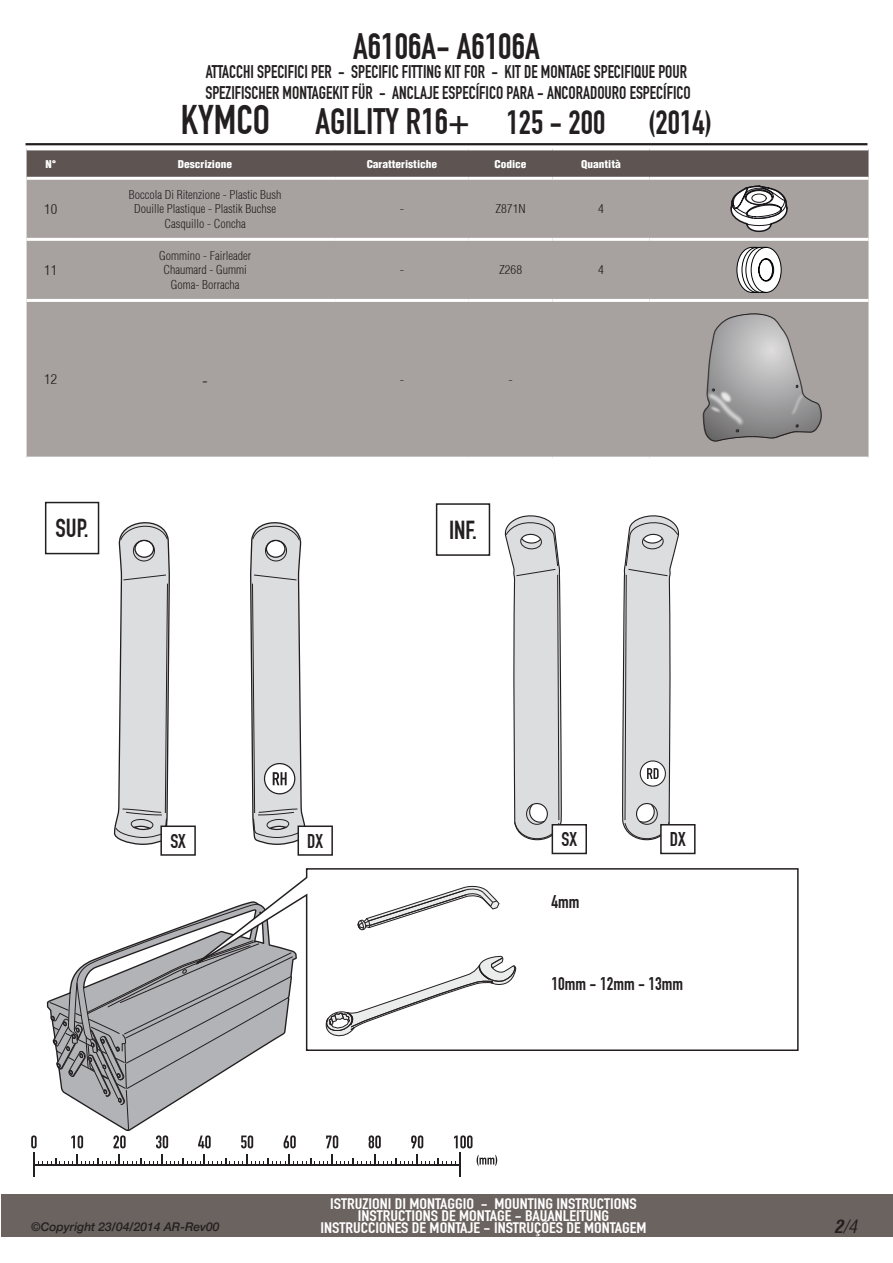
<style>
.page{position:relative;width:893px;height:1263px;background:#fff}
.page>*{position:absolute;margin:0;border:0;box-sizing:border-box;transform-origin:0 0}
.t1{font:36px "DIN Engschrift Alternate";color:#231f20}
.t2{font:33px "DIN Engschrift Alternate";color:#231f20}
.t3{font:25.5px "DIN Engschrift Alternate";color:#231f20}
.t4{font:19.5px "DIN Engschrift Alternate";color:#231f20}
.t5{font:18px/21.6px "DIN Engschrift Alternate";color:#231f20;scale:.95 1}
.t6{font:18px "DIN Engschrift Alternate";color:#231f20}
.t7{font:italic condensed 18px "Helvetica";color:#231f20}
.t8{font:18px "Minion Pro";color:#231f20}
.t9{font:15px/12px "DIN Engschrift Alternate";color:#fff;text-align:center;scale:1.2 1}
.t10{font:300 condensed 13.5px "Helvetica";color:#231f20;scale:1.08 1}
.t11{font:300 condensed 12px/14.4px "Helvetica";color:#231f20;text-align:center}
.t12{font:italic 500 12px "Helvetica Neue";color:#231f20}
.t13{font:300 condensed 12px "Helvetica";color:#231f20;scale:1.08 1}
.t14{font:900 condensed 10.5px "Helvetica";color:#fff;scale:1.08 1}
.s1{font-size:40.5px}
.s2{font-size:33px}
.s3{font-weight:700}
</style>
<div class="page">
<div style="left:1px;top:1194px;width:891px;height:43px;background:#6b6360"></div>
<hr style="left:26px;top:143px;width:841px;height:2px;background:#231f20">
<svg style="left:296px;top:868px;width:503px;height:183px"></svg>
<svg style="left:31px;top:885px;width:486px;height:291px"></svg>
<div style="left:27px;top:233px;width:841px;height:224px;background:#a7a2a0"></div>
<hr style="left:27px;top:238px;width:48px;height:3px;background:#fff">
<hr style="left:75px;top:238px;width:260px;height:3px;background:#fff">
<hr style="left:335px;top:238px;width:134px;height:3px;background:#fff">
<hr style="left:469px;top:238px;width:83px;height:3px;background:#fff">
<hr style="left:552px;top:238px;width:98px;height:3px;background:#fff">
<hr style="left:650px;top:238px;width:218px;height:3px;background:#fff">
<hr style="left:27px;top:299px;width:48px;height:3px;background:#fff">
<hr style="left:75px;top:299px;width:260px;height:3px;background:#fff">
<hr style="left:335px;top:299px;width:134px;height:3px;background:#fff">
<hr style="left:469px;top:299px;width:83px;height:3px;background:#fff">
<hr style="left:552px;top:299px;width:98px;height:3px;background:#fff">
<hr style="left:650px;top:299px;width:218px;height:3px;background:#fff">
<svg style="left:27px;top:149px;width:841px;height:84px;background:#948e8c"></svg>
<svg style="left:737px;top:247px;width:44px;height:46px"></svg>
<svg style="left:703px;top:314px;width:119px;height:43px;background:#aeabab"></svg>
<img style="left:689px;top:440px;width:66px;height:6px">
<img style="left:755px;top:357px;width:74px;height:89px">
<img style="left:689px;top:355px;width:79px;height:85px">
<svg style="left:113px;top:522px;width:57px;height:323px;background:#d1d1d3"></svg>
<svg style="left:250px;top:522px;width:56px;height:323px"></svg>
<svg style="left:504px;top:515px;width:58px;height:331px"></svg>
<svg style="left:622px;top:515px;width:58px;height:326px"></svg>
<div style="left:45px;top:502px;width:54px;height:52px;border:2px solid #231f20"></div>
<div style="left:436px;top:503px;width:54px;height:53px;border:2px solid #231f20"></div>
<div style="left:161px;top:826px;width:34px;height:29px;background:#fff"></div>
<div style="left:160px;top:825px;width:36px;height:31px;border:2px solid #231f20"></div>
<div style="left:298px;top:826px;width:34px;height:29px;background:#fff"></div>
<div style="left:297px;top:825px;width:36px;height:31px;border:2px solid #231f20"></div>
<div style="left:552px;top:825px;width:34px;height:28px;background:#fff"></div>
<div style="left:552px;top:824px;width:35px;height:30px;border:2px solid #231f20"></div>
<div style="left:661px;top:825px;width:34px;height:28px;background:#fff"></div>
<div style="left:660px;top:824px;width:36px;height:30px;border:2px solid #231f20"></div>
<h1 class="t1" style="left:353px;top:25px;width:188px">A6106A- A6106A</h1>
<p class="t5" style="left:205px;top:61px;width:512px">ATTACCHI SPECIFICI PER - SPECIFIC FITTING KIT FOR - KIT DE MONTAGE SPECIFIQUE POUR<br>SPEZIFISCHER MONTAGEKIT FÜR - ANCLAJE ESPECÍFICO PARA - ANCORADOURO ESPECÍFICO</p>
<h1 class="t1" style="left:181px;top:101px;width:426px"><span class="s1">KYMCO</span> AGILITY R16+ <span class="s2">125 - 200</span></h1>
<h2 class="t2" style="left:648px;top:103px;width:65px">(2014)</h2>
<p class="t14" style="left:45px;top:157px;width:12px">N°</p>
<p class="t14" style="left:178px;top:157px;width:52px">Descrizione</p>
<p class="t14" style="left:367px;top:157px;width:67px">Caratteristiche</p>
<p class="t14" style="left:494px;top:157px;width:31px">Codice</p>
<p class="t14" style="left:581px;top:157px;width:38px">Quantità</p>
<p class="t10" style="left:44px;top:201px;width:13px">10</p>
<p class="t11" style="left:129px;top:187px;width:154px">Boccola Di Ritenzione - Plastic Bush<br>Douille Plastique - Plastik Buchse<br>Casquillo - Concha</p>
<p class="t13" style="left:400px;top:201px;width:5px">-</p>
<p class="t13" style="left:495px;top:201px;width:29px">Z871N</p>
<p class="t13" style="left:598px;top:201px;width:7px">4</p>
<p class="t10" style="left:44px;top:262px;width:13px">11</p>
<p class="t11" style="left:159px;top:248px;width:93px">Gommino - Fairleader<br>Chaumard - Gummi<br>Goma- Borracha</p>
<p class="t10" style="left:44px;top:371px;width:13px">12</p>
<p class="t8" style="left:202px;top:368px;width:8px">-</p>
<p class="t13" style="left:400px;top:263px;width:5px">-</p>
<p class="t13" style="left:499px;top:263px;width:23px">Z268</p>
<p class="t13" style="left:598px;top:263px;width:7px">4</p>
<p class="t13" style="left:400px;top:372px;width:5px">-</p>
<p class="t13" style="left:508px;top:372px;width:5px">-</p>
<h3 class="t3" style="left:56px;top:513px;width:35px">SUP.</h3>
<h3 class="t3" style="left:449px;top:515px;width:29px">INF.</h3>
<p class="t4" style="left:170px;top:829px;width:17px">SX</p>
<p class="t4" style="left:307px;top:829px;width:17px">DX</p>
<p class="t4" style="left:561px;top:828px;width:17px">SX</p>
<p class="t4" style="left:670px;top:828px;width:17px">DX</p>
<p class="t6" style="left:552px;top:891px;width:30px">4mm</p>
<p class="t12" style="left:31px;top:1220px;width:190px">©Copyright 23/04/2014 AR-Rev00</p>
<p class="t6" style="left:552px;top:973px;width:133px">10mm - 12mm - 13mm</p>
<p class="t9" style="left:320px;top:1197px;width:273px">ISTRUZIONI DI MONTAGGIO - MOUNTING INSTRUCTIONS<br>INSTRUCTIONS DE MONTAGE - BAUANLEITUNG<br>INSTRUCCIONES DE MONTAJE - INSTRUÇÕES DE MONTAGEM</p>
<p class="t7" style="left:834px;top:1215px;width:25px"><span class="s3">2</span>/4</p>
</div>
